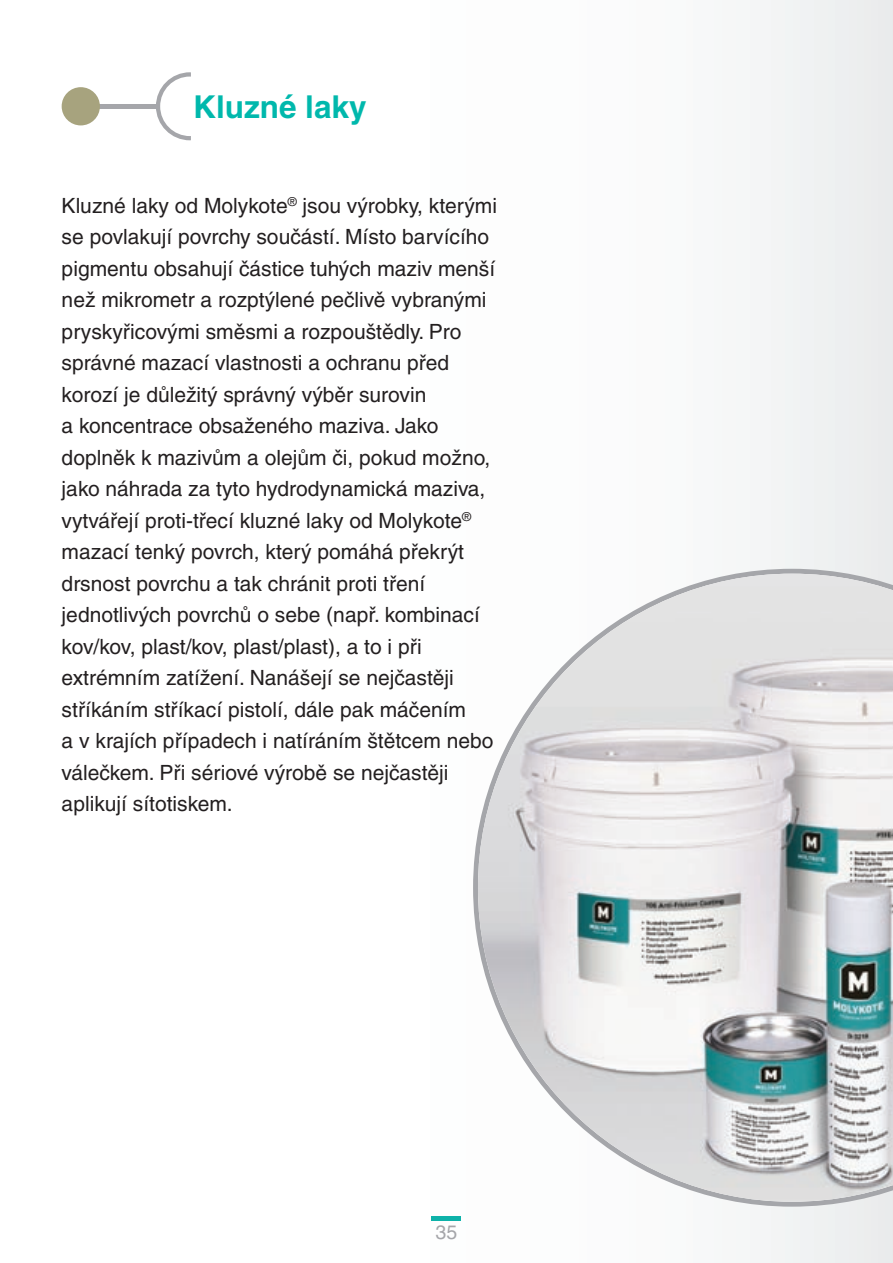
<style>
.page{position:relative;width:893px;height:1263px;background:#fff}
.page>*{position:absolute;margin:0;border:0;box-sizing:border-box;transform-origin:0 0}
.t1{font:700 31.5px "Helvetica CE";color:#00b8ac}
.t2{font:21px/31.5px "Helvetica CE";color:#231f20}
.t3{font:19.5px "Helvetica CE";color:#a5a6aa}
</style>
<div class="page">
<div style="left:0;top:0;width:893px;height:1263px;background:linear-gradient(to right,#fff,#f2f4f4)"></div>
<hr style="left:432px;top:1216px;width:29px;height:4px;background:#0db2a9">
<svg style="left:473px;top:569px;width:420px;height:637px"></svg>
<img style="left:478px;top:574px;width:415px;height:628px">
<svg style="left:156px;top:72px;width:35px;height:68px"></svg>
<hr style="left:94px;top:104px;width:64px;height:4px;background:#a5a6aa">
<div style="left:62px;top:87px;width:38px;height:38px;background:#a7a37e;border-radius:50%"></div>
<h1 class="t1" style="left:193px;top:89px;width:175px">Kluzné laky</h1>
<p class="t2" style="left:62px;top:189px;width:437px">Kluzné laky od Molykote<sup>®</sup> jsou výrobky, kterými se povlakují povrchy součástí. Místo barvícího pigmentu obsahují částice tuhých maziv menší než mikrometr a rozptýlené pečlivě vybranými pryskyřicovými směsmi a rozpouštědly. Pro správné mazací vlastnosti a ochranu před korozí je důležitý správný výběr surovin<br>a koncentrace obsaženého maziva. Jako doplněk k mazivům a olejům či, pokud možno, jako náhrada za tyto hydrodynamická maziva, vytvářejí proti-třecí kluzné laky od Molykote<sup>® </sup>mazací tenký povrch, který pomáhá překrýt drsnost povrchu a tak chránit proti tření jednotlivých povrchů o sebe (např. kombinací kov/kov, plast/kov, plast/plast), a to i při extrémním zatížení. Nanášejí se nejčastěji stříkáním stříkací pistolí, dále pak máčením<br>a v krajích případech i natíráním štětcem nebo válečkem. Při sériové výrobě se nejčastěji aplikují sítotiskem.</p>
<p class="t3" style="left:436px;top:1220px;width:23px">35</p>
</div>
